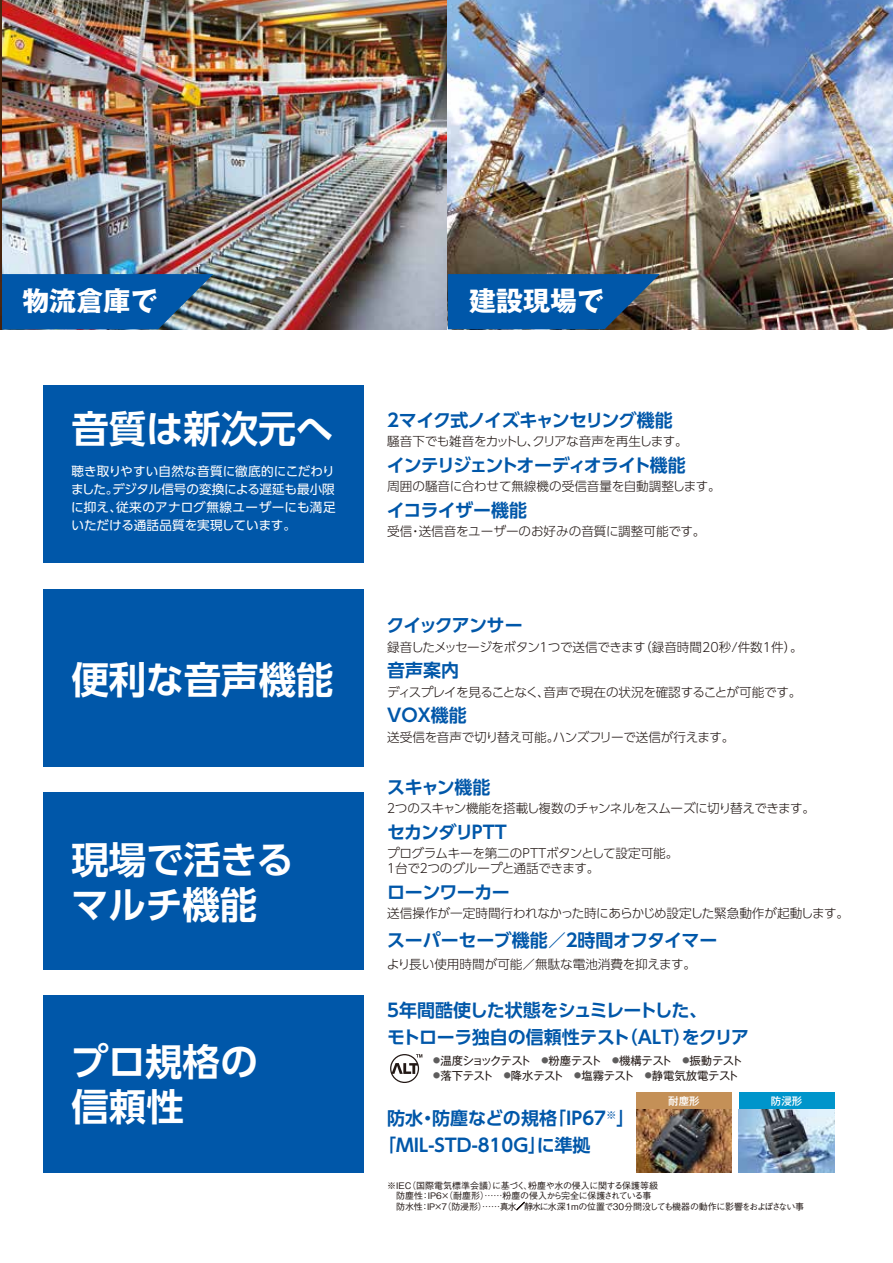
<style>
.page{position:relative;width:893px;height:1263px;background:#fff}
.page>*{position:absolute;margin:0;border:0;box-sizing:border-box;transform-origin:0 0}
.t1{font:700 37.5px/45px "UD Shin Go Pro De";color:#fff}
.t2{font:700 27px "Gothic MB101 Pro";color:#fff}
.t3{font:700 18px/27px "UD Shin Go Pro De";letter-spacing:-.025em;color:#0057a9}
.t4{font:700 18px/27px "UD Shin Go Pro De";color:#0057a9}
.t5{font:700 18px "UD Shin Go Pro De";letter-spacing:-.08em;color:#0057a9}
.t6{font:700 18px "UD Shin Go Pro De";letter-spacing:-.05em;color:#0057a9}
.t7{font:300 12.6px/15px "UD Shin Go Pro";letter-spacing:-.02em;color:#221815}
.t8{font:12.6px/18px "UD Shin Go Pro";letter-spacing:.005em;color:#fff;text-align:justify}
.t9{font:300 12.6px "UD Shin Go Pro";color:#221815}
.t10{font:300 12.6px "UD Shin Go Pro";letter-spacing:-.04em;color:#221815}
.t11{font:11.4px "Gothic MB101 Pro";letter-spacing:-.05em;color:#221815}
.t12{font:11.4px "Gothic MB101 Pro";letter-spacing:-.015em;color:#221815}
.t13{font:500 10.5px "Gothic MB101 Pro";color:#fff}
.t14{font:500 9px "Gothic BBB Pr 6 N";letter-spacing:-.03em;color:#221815}
.t15{font:500 9px "Gothic BBB Pr 6 N";color:#221815}
.s1{font-size:7.05px;color:#5e5d5d}
</style>
<div class="page">
<div style="left:44px;top:995px;width:320px;height:178px;background:#0057a9"></div>
<div style="left:44px;top:385px;width:320px;height:178px;background:#0057a9"></div>
<div style="left:44px;top:792px;width:320px;height:178px;background:#0057a9"></div>
<div style="left:44px;top:589px;width:320px;height:178px;background:#0057a9"></div>
<div style="left:636px;top:1093px;width:96px;height:16px;background:#c49057"></div>
<img style="left:636px;top:1109px;width:96px;height:64px">
<div style="left:739px;top:1093px;width:95px;height:16px;background:#0095cb"></div>
<img style="left:739px;top:1109px;width:95px;height:64px">
<svg style="left:516px;top:1202px;width:9px;height:8px"></svg>
<svg style="left:390px;top:1054px;width:32px;height:29px"></svg>
<img style="left:0;top:0;width:893px;height:329px">
<svg style="left:1px;top:274px;width:212px;height:55px;background:#115da3"></svg>
<svg style="left:448px;top:274px;width:212px;height:55px;background:#0b559a"></svg>
<h2 class="t2" style="left:23px;top:279px;width:137px">物流倉庫で</h2>
<h2 class="t2" style="left:469px;top:279px;width:137px">建設現場で</h2>
<h1 class="t1" style="left:71px;top:405px;width:263px">音質は新次元へ</h1>
<p class="t8" style="left:71px;top:461px;width:266px">聴き取りやすい自然な音質に徹底的にこだわりました。デジタル信号の変換による遅延も最小限に抑え、従来のアナログ無線ユーザーにも満足いただける通話品質を実現しています。</p>
<h1 class="t1" style="left:71px;top:656px;width:264px">便利な音声機能</h1>
<h1 class="t1" style="left:71px;top:836px;width:224px">現場で活きるマルチ機能</h1>
<h1 class="t1" style="left:71px;top:1038px;width:188px">プロ規格の信頼性</h1>
<h3 class="t3" style="left:387px;top:406px;width:287px">2マイク式ノイズキャンセリング機能</h3>
<p class="t7" style="left:387px;top:433px;width:302px">騒音下でも雑音をカットし、クリアな音声を再生します。</p>
<h3 class="t5" style="left:387px;top:450px;width:300px">インテリジェントオーディオライト機能</h3>
<p class="t9" style="left:387px;top:476px;width:335px">周囲の騒音に合わせて無線機の受信音量を自動調整します。</p>
<h3 class="t3" style="left:387px;top:496px;width:142px">イコライザー機能</h3>
<p class="t9" style="left:387px;top:521px;width:320px">受信・送信音をユーザーのお好みの音質に調整可能です。</p>
<h3 class="t6" style="left:387px;top:611px;width:138px">クイックアンサー</h3>
<p class="t7" style="left:387px;top:639px;width:417px">録音したメッセージをボタン1つで送信できます（録音時間20秒/件数1件）。</p>
<h3 class="t3" style="left:387px;top:656px;width:73px">音声案内</h3>
<p class="t7" style="left:387px;top:684px;width:416px">ディスプレイを見ることなく、音声で現在の状況を確認することが可能です。</p>
<h3 class="t3" style="left:387px;top:701px;width:81px">VOX機能</h3>
<p class="t7" style="left:387px;top:729px;width:349px">送受信を音声で切り替え可能。ハンズフリーで送信が行えます。</p>
<h3 class="t3" style="left:387px;top:773px;width:105px">スキャン機能</h3>
<p class="t10" style="left:385px;top:798px;width:432px">２つのスキャン機能を搭載し複数のチャンネルをスムーズに切り替えできます。</p>
<h3 class="t3" style="left:387px;top:818px;width:121px">セカンダリPTT</h3>
<p class="t7" style="left:385px;top:845px;width:295px">プログラムキーを第二のPTTボタンとして設定可能。<br>１台で２つのグループと通話できます。</p>
<h3 class="t3" style="left:387px;top:878px;width:124px">ローンワーカー</h3>
<p class="t7" style="left:387px;top:905px;width:463px">送信操作が一定時間行われなかった時にあらかじめ設定した緊急動作が起動します。</p>
<h3 class="t3" style="left:387px;top:926px;width:332px">スーパーセーブ機能／２時間オフタイマー</h3>
<p class="t9" style="left:387px;top:954px;width:311px">より長い使用時間が可能／無駄な電池消費を抑えます。</p>
<h3 class="t3" style="left:387px;top:996px;width:363px">5年間酷使した状態をシュミレートした、<br>モトローラ独自の信頼性テスト（ALT）をクリア</h3>
<p class="t11" style="left:433px;top:1051px;width:311px"><span class="s1">●</span>温度ショックテスト　<span class="s1">●</span>粉塵テスト　<span class="s1">●</span>機構テスト　<span class="s1">●</span>振動テスト</p>
<p class="t12" style="left:433px;top:1066px;width:307px"><span class="s1">●</span>落下テスト　<span class="s1">●</span>降水テスト　<span class="s1">●</span>塩霧テスト　<span class="s1">●</span>静電気放電テスト</p>
<h3 class="t4" style="left:378px;top:1104px;width:258px;text-indent:9px">防水・防塵などの規格「IP67<sup>※</sup>」「MIL-STD-810G」に準拠</h3>
<p class="t13" style="left:668px;top:1092px;width:33px">耐塵形</p>
<p class="t13" style="left:771px;top:1092px;width:33px">防浸形</p>
<p class="t15" style="left:387px;top:1178px;width:272px">※IEC（国際電気標準会議）に基づく、粉塵や水の侵入に関する保護等級</p>
<p class="t14" style="left:387px;top:1188px;width:266px">　防塵性：IP6×（耐塵形）……粉塵の侵入から完全に保護されている事</p>
<p class="t14" style="left:396px;top:1199px;width:409px">防水性：IP×7（防浸形）……真水／静水に水深1ｍの位置で30分間没しても機器の動作に影響をおよぼさない事</p>
</div>
